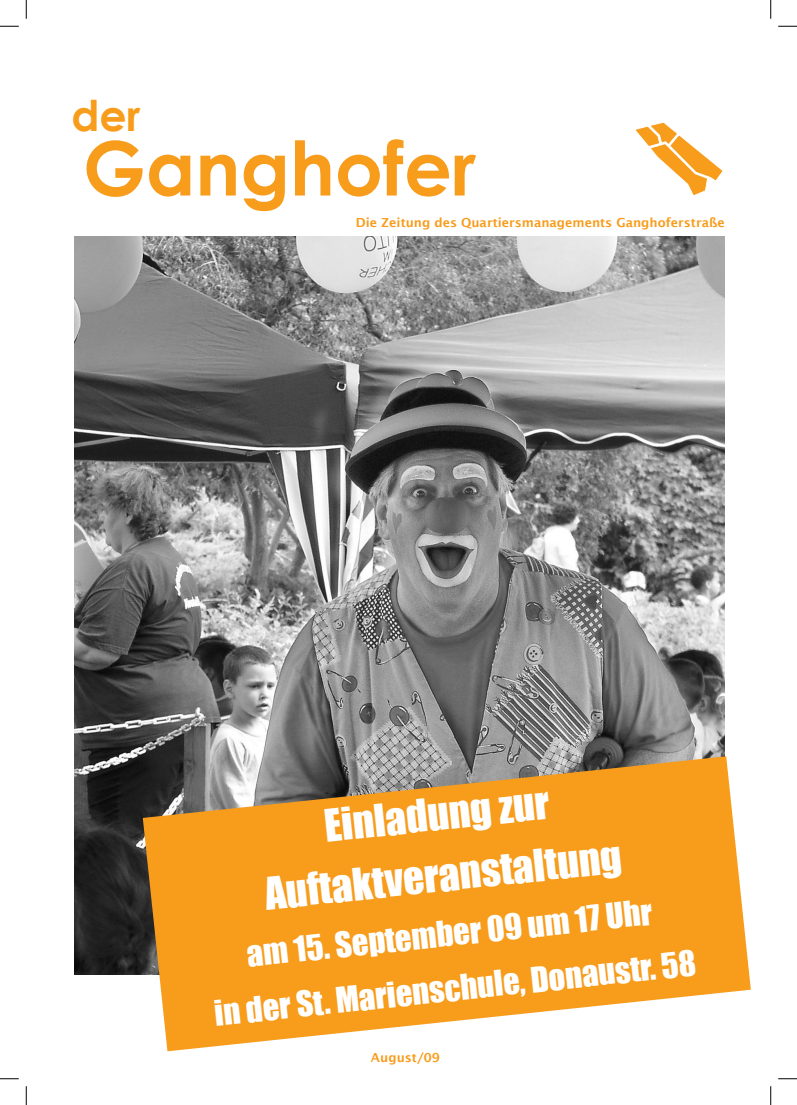
<style>
.page{position:relative;width:797px;height:1105px;background:#fff}
.page>*{position:absolute;margin:0;border:0;box-sizing:border-box;transform-origin:0 0}
.t1{font:700 75px "Century Gothic";color:#f89c1c}
.t2{font:700 42.5px "Century Gothic";color:#f89c1c}
.t3{font:41.25px "Impact";color:#fff}
.t4{font:32.5px "Impact";color:#fff}
.t5{font:600 12.5px "Lucida Sans";color:#f89c1c}
</style>
<div class="page">
<img style="left:74px;top:236px;width:650px;height:738px">
<svg style="left:143px;top:756px;width:607px;height:295px;background:#eba442"></svg>
<svg style="left:635px;top:122px;width:88px;height:73px"></svg>
<svg style="left:0;top:25px;width:19px;height:2px"></svg>
<svg style="left:778px;top:25px;width:19px;height:2px"></svg>
<svg style="left:0;top:1078px;width:19px;height:1px"></svg>
<svg style="left:778px;top:1078px;width:19px;height:1px"></svg>
<svg style="left:25px;top:0;width:2px;height:19px"></svg>
<svg style="left:25px;top:1086px;width:2px;height:19px"></svg>
<svg style="left:770px;top:0;width:1px;height:19px"></svg>
<svg style="left:770px;top:1086px;width:1px;height:19px"></svg>
<p class="t2" style="left:71px;top:83px;width:70px">der</p>
<p class="t1" style="left:83px;top:111px;width:394px">Ganghofer</p>
<p class="t5" style="left:356px;top:215px;width:370px">Die Zeitung des Quartiersmanagements Ganghoferstraße</p>
<p class="t3" style="left:321px;top:794px;width:228px;rotate:-6deg">Einladung zur</p>
<p class="t3" style="left:262px;top:862px;width:360px;rotate:-6deg">Auftaktveranstaltung</p>
<p class="t4" style="left:244px;top:929px;width:409px;rotate:-6deg">am 15. September 09 um 17 Uhr</p>
<p class="t4" style="left:212px;top:988px;width:485px;rotate:-6deg">in der St. Marienschule, Donaustr. 58</p>
<p class="t5" style="left:371px;top:1050px;width:70px">August/09</p>
</div>
